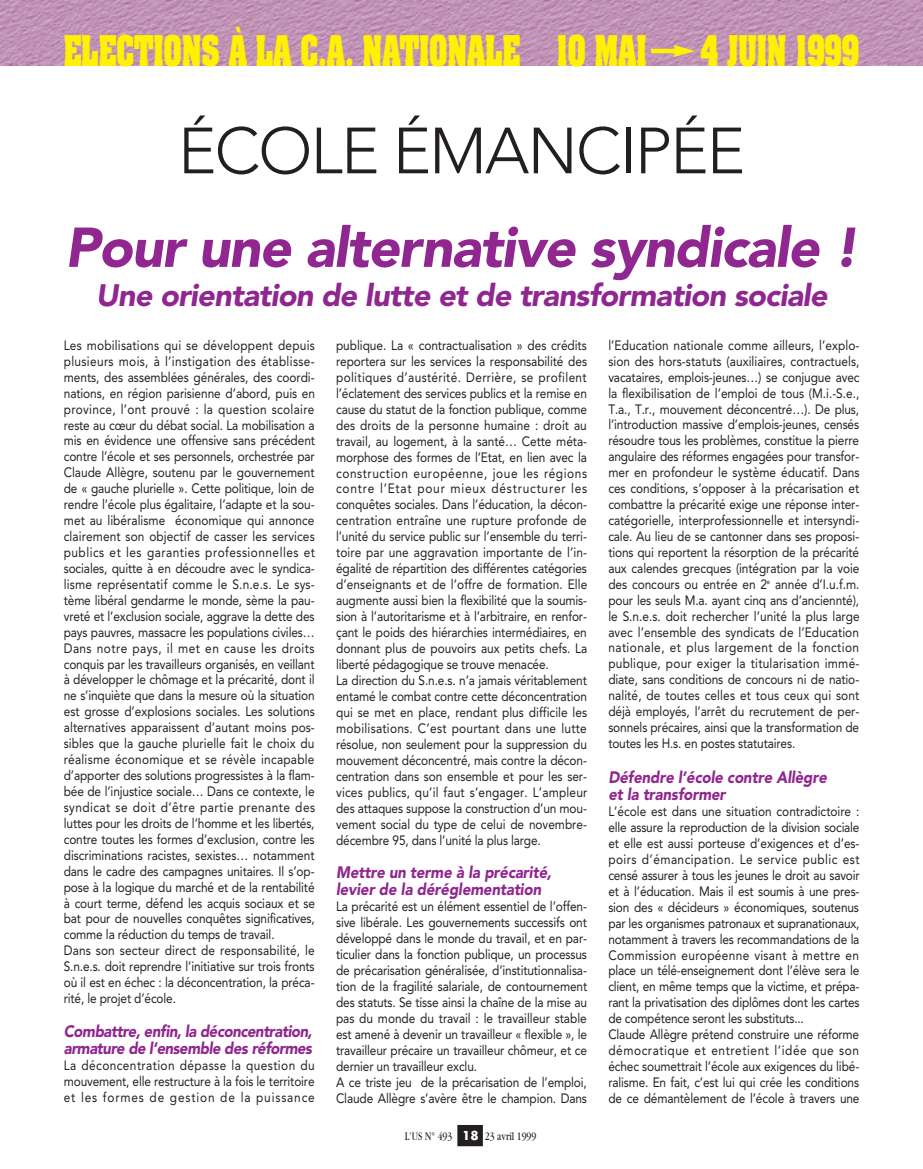
<style>
.page{position:relative;width:923px;height:1169px;background:#fff}
.page>*{position:absolute;margin:0;border:0;box-sizing:border-box;transform-origin:0 0}
.t1{font:300 64.5px "Avenir";letter-spacing:-.025em;color:#231f20}
.t2{font:900 55.5px "Avenir";color:#90268f}
.t3{font:700 36px "Aachen";letter-spacing:-.005em;color:#fff101;scale:.71 1}
.t4{font:900 30.75px "Avenir";color:#90268f}
.t5{font:900 16.5px/17.4px "Avenir";letter-spacing:-.005em;color:#90268f;scale:.9 1}
.t6{font:13.5px/15.9px "Avenir";letter-spacing:-.01em;color:#231f20;scale:.88 1}
.t7{font:12px "Garamond";color:#231f20;scale:.77 1}
.s1{font-family:"Futura";font-weight:700;color:#fff}
</style>
<div class="page">
<div style="left:457px;top:1124px;width:26px;height:22px;background:#231f20"></div>
<img style="left:0;top:0;width:922px;height:65px">
<hr style="left:651px;top:49px;width:24px;height:4px;background:#fff101">
<svg style="left:673px;top:45px;width:21px;height:12px"></svg>
<h3 class="t3" style="left:64px;top:35px;width:822px">ELECTIONS À LA C.A. NATIONALE 10 MAI</h3>
<h3 class="t3" style="left:700px;top:35px;width:224px">4 JUIN 1999</h3>
<h1 class="t1" style="left:178px;top:124px;width:568px">ÉCOLE ÉMANCIPÉE</h1>
<h2 class="t2" style="left:65px;top:225px;width:802px">Pour une alternative syndicale !</h2>
<h3 class="t4" style="left:96px;top:282px;width:737px">Une orientation de lutte et de transformation sociale</h3>
<p class="t6" style="left:64px;top:338px;width:287px">Les mobilisations qui se développent depuis plusieurs mois, à l’instigation des établisse&shy;ments, des assemblées générales, des coordi&shy;nations, en région parisienne d’abord, puis en province, l’ont prouvé : la question scolaire reste au cœur du débat social. La mobilisation a mis en évidence une offensive sans précédent contre l’école et ses personnels, orchestrée par Claude Allègre, soutenu par le gouvernement de « gauche plurielle ». Cette politique, loin de rendre l’école plus égalitaire, l’adapte et la sou&shy;met au libéralisme économique qui annonce clairement son objectif de casser les services publics et les garanties professionnelles et sociales, quitte à en découdre avec le syndica&shy;lisme représentatif comme le S.n.e.s. Le sys&shy;tème libéral gendarme le monde, sème la pau&shy;vreté et l’exclusion sociale, aggrave la dette des pays pauvres, massacre les populations civiles… Dans notre pays, il met en cause les droits conquis par les travailleurs organisés, en veillant à développer le chômage et la précarité, dont il ne s’inquiète que dans la mesure où la situation est grosse d’explosions sociales. Les solutions alternatives apparaissent d’autant moins pos&shy;sibles que la gauche plurielle fait le choix du réalisme économique et se révèle incapable d’apporter des solutions progressistes à la flam&shy;bée de l’injustice sociale… Dans ce contexte, le syndicat se doit d’être partie prenante des luttes pour les droits de l’homme et les libertés, contre toutes les formes d’exclusion, contre les discriminations racistes, sexistes… notamment dans le cadre des campagnes unitaires. Il s’op&shy;pose à la logique du marché et de la rentabilité à court terme, défend les acquis sociaux et se bat pour de nouvelles conquêtes significatives, comme la réduction du temps de travail.<br>Dans son secteur direct de responsabilité, le S.n.e.s. doit reprendre l’initiative sur trois fronts où il est en échec : la déconcentration, la préca&shy;rité, le projet d’école.</p>
<p class="t5" style="left:64px;top:1023px;width:280px">Combattre, enfin, la déconcentration, armature de l’ensemble des réformes</p>
<p class="t6" style="left:64px;top:1058px;width:287px;text-align:justify">La déconcentration dépasse la question du mouvement, elle restructure à la fois le territoire et les formes de gestion de la puissance</p>
<p class="t6" style="left:336px;top:338px;width:287px">publique. La « contractualisation » des crédits reportera sur les services la responsabilité des politiques d’austérité. Derrière, se profilent l’éclatement des services publics et la remise en cause du statut de la fonction publique, comme des droits de la personne humaine : droit au travail, au logement, à la santé… Cette méta&shy;morphose des formes de l’Etat, en lien avec la construction européenne, joue les régions contre l’Etat pour mieux déstructurer les conquêtes sociales. Dans l’éducation, la décon&shy;centration entraîne une rupture profonde de l’unité du service public sur l’ensemble du terri&shy;toire par une aggravation importante de l’in&shy;égalité de répartition des différentes catégories d’enseignants et de l’offre de formation. Elle augmente aussi bien la flexibilité que la soumis&shy;sion à l’autoritarisme et à l’arbitraire, en renfor&shy;çant le poids des hiérarchies intermédiaires, en donnant plus de pouvoirs aux petits chefs. La liberté pédagogique se trouve menacée.<br>La direction du S.n.e.s. n’a jamais véritablement entamé le combat contre cette déconcentration qui se met en place, rendant plus difficile les mobilisations. C’est pourtant dans une lutte résolue, non seulement pour la suppression du mouvement déconcentré, mais contre la décon&shy;centration dans son ensemble et pour les ser&shy;vices publics, qu’il faut s’engager. L’ampleur des attaques suppose la construction d’un mou&shy;vement social du type de celui de novembre&shy;décembre 95, dans l’unité la plus large.</p>
<p class="t5" style="left:336px;top:865px;width:243px">Mettre un terme à la précarité, levier de la déréglementation</p>
<p class="t6" style="left:336px;top:900px;width:287px">La précarité est un élément essentiel de l’offen&shy;sive libérale. Les gouvernements successifs ont développé dans le monde du travail, et en par&shy;ticulier dans la fonction publique, un processus de précarisation généralisée, d’institutionnalisa&shy;tion de la fragilité salariale, de contournement des statuts. Se tisse ainsi la chaîne de la mise au pas du monde du travail : le travailleur stable est amené à devenir un travailleur « flexible », le travailleur précaire un travailleur chômeur, et ce dernier un travailleur exclu.<br>A ce triste jeu de la précarisation de l’emploi, Claude Allègre s’avère être le champion. Dans</p>
<p class="t7" style="left:404px;top:1132px;width:173px">L’US N° 493 <span class="s1">18</span> 23 avril 1999</p>
<p class="t6" style="left:608px;top:338px;width:287px;text-align:justify">l’Education nationale comme ailleurs, l’explo&shy;sion des hors-statuts (auxiliaires, contractuels, vacataires, emplois-jeunes…) se conjugue avec la flexibilisation de l’emploi de tous (M.i.-S.e., T.a., T.r., mouvement déconcentré…). De plus, l’introduction massive d’emplois-jeunes, censés résoudre tous les problèmes, constitue la pierre angulaire des réformes engagées pour transfor&shy;mer en profondeur le système éducatif. Dans ces conditions, s’opposer à la précarisation et combattre la précarité exige une réponse inter&shy;catégorielle, interprofessionnelle et intersyndi&shy;cale. Au lieu de se cantonner dans ses proposi&shy;tions qui reportent la résorption de la précarité aux calendes grecques (intégration par la voie des concours ou entrée en 2<sup>e</sup> année d’I.u.f.m. pour les seuls M.a. ayant cinq ans d’anciennté), le S.n.e.s. doit rechercher l’unité la plus large avec l’ensemble des syndicats de l’Education nationale, et plus largement de la fonction publique, pour exiger la titularisation immé&shy;diate, sans conditions de concours ni de natio&shy;nalité, de toutes celles et tous ceux qui sont déjà employés, l’arrêt du recrutement de per&shy;sonnels précaires, ainsi que la transformation de toutes les H.s. en postes statutaires.</p>
<p class="t5" style="left:608px;top:769px;width:247px">Défendre l’école contre Allègre et la transformer</p>
<p class="t6" style="left:608px;top:804px;width:287px">L’école est dans une situation contradictoire : elle assure la reproduction de la division sociale et elle est aussi porteuse d’exigences et d’es&shy;poirs d’émancipation. Le service public est censé assurer à tous les jeunes le droit au savoir et à l’éducation. Mais il est soumis à une pres&shy;sion des « décideurs » économiques, soutenus par les organismes patronaux et supranationaux, notamment à travers les recommandations de la Commission européenne visant à mettre en place un télé-enseignement dont l’élève sera le client, en même temps que la victime, et prépa&shy;rant la privatisation des diplômes dont les cartes de compétence seront les substituts...<br>Claude Allègre prétend construire une réforme démocratique et entretient l’idée que son échec soumettrait l’école aux exigences du libé&shy;ralisme. En fait, c’est lui qui crée les conditions de ce démantèlement de l’école à travers une</p>
</div>
